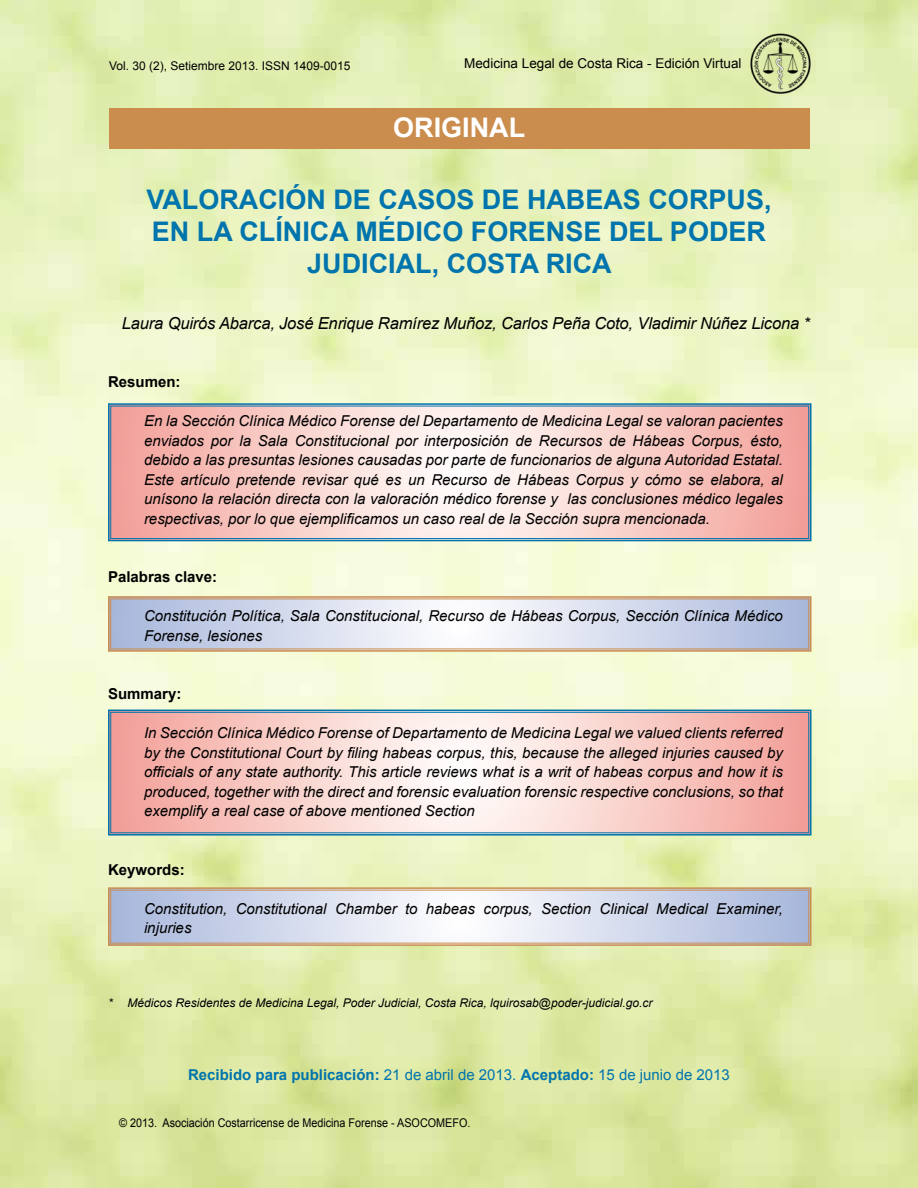
<style>
.page{position:relative;width:918px;height:1188px;background:#fff}
.page>*{position:absolute;margin:0;border:0;box-sizing:border-box;transform-origin:0 0}
.t1{font:700 27px/32.4px "Arial";color:#0074ac;text-align:center}
.t2{font:700 27px "Arial";color:#fff}
.t3{font:italic 16.5px "Arial";letter-spacing:-.01em;color:#000}
.t4{font:italic 15px/19.5px "Arial";color:#000;text-align:justify}
.t5{font:700 15px "Arial";color:#0074ac}
.t6{font:700 15px "Arial";color:#000}
.t7{font:13.5px "Arial";color:#000}
.t8{font:italic 12px "Arial";color:#000}
.t9{font:12px "Arial";color:#000;scale:.9 1}
.t10{font:12px "Arial";color:#000}
.s1{font-weight:400}
</style>
<div class="page">
<img style="left:0;top:0;width:918px;height:1188px">
<img style="left:749px;top:32px;width:63px;height:64px">
<div style="left:109px;top:108px;width:701px;height:40px;background:#cb8d4e"></div>
<svg style="left:107px;top:709px;width:705px;height:127px;background:#f0ccc8"></svg>
<div style="left:110px;top:712px;width:699px;height:121px;border:1px solid #0074ac"></div>
<svg style="left:107px;top:887px;width:705px;height:60px"></svg>
<div style="left:110px;top:890px;width:699px;height:53px;border:1px solid #cb8d4e"></div>
<svg style="left:107px;top:403px;width:705px;height:139px;background:#f1ccc8"></svg>
<div style="left:110px;top:406px;width:699px;height:133px;border:1px solid #0074ac"></div>
<svg style="left:107px;top:595px;width:705px;height:57px"></svg>
<p class="t10" style="left:109px;top:58px;width:243px">Vol. 30 (2), Setiembre 2013. ISSN 1409-0015</p>
<p class="t7" style="left:464px;top:54px;width:279px">Medicina Legal de Costa Rica - Edición Virtual</p>
<h1 class="t2" style="left:393px;top:110px;width:134px">ORIGINAL</h1>
<h1 class="t1" style="left:146px;top:184px;width:627px">VALORACIÓN DE CASOS DE HABEAS CORPUS,<br>EN LA CLÍNICA MÉDICO FORENSE DEL PODER<br>JUDICIAL, COSTA RICA</h1>
<p class="t3" style="left:122px;top:312px;width:690px">Laura Quirós Abarca, José Enrique Ramírez Muñoz, Carlos Peña Coto, Vladimir Núñez Licona *</p>
<p class="t6" style="left:108px;top:372px;width:74px">Resumen:</p>
<p class="t4" style="left:144px;top:412px;width:640px">En la Sección Clínica Médico Forense del Departamento de Medicina Legal se valoran pacientes enviados por la Sala Constitucional por interposición de Recursos de Hábeas Corpus, ésto, debido a las presuntas lesiones causadas por parte de funcionarios de alguna Autoridad Estatal.<br>Este artículo pretende revisar qué es un Recurso de Hábeas Corpus y cómo se elabora, al unísono la relación directa con la valoración médico forense y las conclusiones médico legales respectivas, por lo que ejemplificamos un caso real de la Sección supra mencionada.</p>
<p class="t6" style="left:108px;top:567px;width:111px">Palabras clave:</p>
<p class="t4" style="left:144px;top:607px;width:640px">Constitución Política, Sala Constitucional, Recurso de Hábeas Corpus, Sección Clínica Médico<br>Forense, lesiones</p>
<p class="t6" style="left:108px;top:684px;width:75px">Summary:</p>
<p class="t4" style="left:144px;top:724px;width:640px">In Sección Clínica Médico Forense of Departamento de Medicina Legal we valued clients referred by the Constitutional Court by filing habeas corpus, this, because the alleged injuries caused by officials of any state authority. This article reviews what is a writ of habeas corpus and how it is produced, together with the direct and forensic evaluation forensic respective conclusions, so that exemplify a real case of above mentioned Section</p>
<p class="t6" style="left:108px;top:860px;width:78px">Keywords:</p>
<p class="t4" style="left:144px;top:899px;width:640px">Constitution, Constitutional Chamber to habeas corpus, Section Clinical Medical Examiner, injuries</p>
<p class="t8" style="left:108px;top:995px;width:546px">* Médicos Residentes de Medicina Legal, Poder Judicial, Costa Rica, lquirosab@poder-judicial.go.cr</p>
<p class="t5" style="left:188px;top:1065px;width:543px">Recibido para publicación: <span class="s1">21 de abril de 2013.</span> Aceptado: <span class="s1">15 de junio de 2013</span></p>
<p class="t9" style="left:119px;top:1115px;width:392px">© 2013. Asociación Costarricense de Medicina Forense - ASOCOMEFO.</p>
</div>
